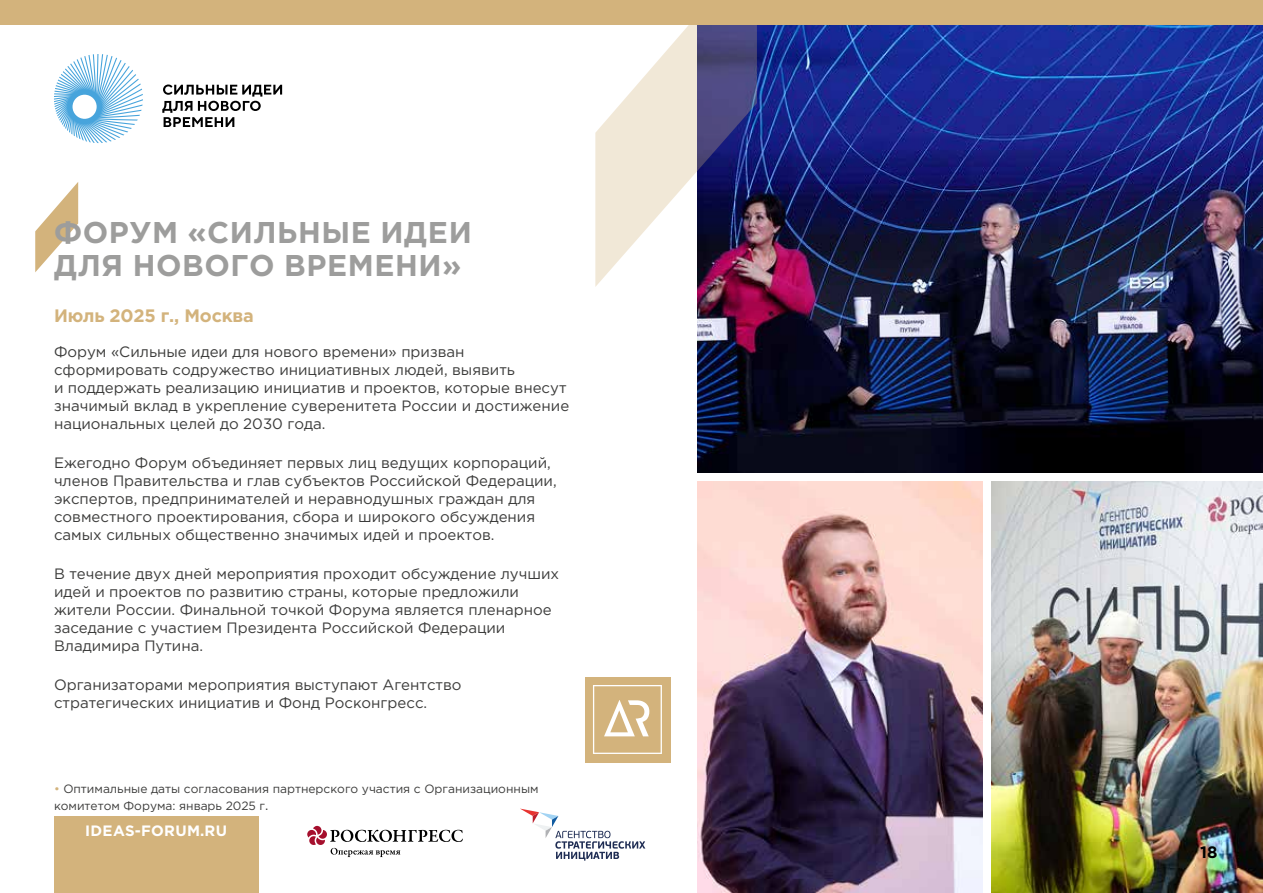
<style>
.page{position:relative;width:1263px;height:893px;background:#fff}
.page>*{position:absolute;margin:0;border:0;box-sizing:border-box;transform-origin:0 0}
.t1{font:700 30px/33px "Gotham Pro";letter-spacing:.02em;color:#9d9d9c}
.t2{font:700 18px "Gotham Pro";letter-spacing:-.01em;color:#d3b37c}
.t3{font:700 16.5px "Gotham Pro";color:#000}
.t4{font:15px/18px "Gotham Pro";color:#3c3c3b}
.t5{font:700 15px "Gotham Pro";letter-spacing:.02em;color:#fff}
.t6{font:12px/16.5px "Gotham Pro";color:#3c3c3b}
.s1{color:#d3b37c}
.s2{font-size:13.5px}
</style>
<div class="page">
<div style="left:54px;top:816px;width:205px;height:77px;background:#d3b37c"></div>
<img style="left:697px;top:25px;width:566px;height:447px">
<img style="left:697px;top:481px;width:285px;height:412px">
<img style="left:991px;top:481px;width:272px;height:412px">
<svg style="left:35px;top:182px;width:43px;height:90px"></svg>
<svg style="left:54px;top:54px;width:89px;height:89px"></svg>
<svg style="left:162px;top:85px;width:120px;height:42px"></svg>
<svg style="left:520px;top:808px;width:125px;height:53px"></svg>
<svg style="left:307px;top:826px;width:156px;height:31px"></svg>
<div style="left:585px;top:677px;width:85px;height:85px;background:#d3b37c"></div>
<svg style="left:593px;top:685px;width:69px;height:69px"></svg>
<svg style="left:595px;top:25px;width:162px;height:262px"></svg>
<div style="left:0;top:0;width:1263px;height:25px;background:#d3b37c"></div>
<h1 class="t1" style="left:54px;top:215px;width:419px">ФОРУМ «СИЛЬНЫЕ ИДЕИ<br>ДЛЯ НОВОГО ВРЕМЕНИ»</h1>
<p class="t2" style="left:54px;top:305px;width:201px">Июль 2025 г., Москва</p>
<p class="t4" style="left:54px;top:342px;width:517px">Форум «Сильные идеи для нового времени» призван сформировать содружество инициативных людей, выявить<br>и поддержать реализацию инициатив и проектов, которые внесут значимый вклад в укрепление суверенитета России и достижение национальных целей до 2030 года.</p>
<p class="t4" style="left:54px;top:454px;width:504px">Ежегодно Форум объединяет первых лиц ведущих корпораций, членов Правительства и глав субъектов Российской Федерации, экспертов, предпринимателей и неравнодушных граждан для совместного проектирования, сбора и широкого обсуждения самых сильных общественно значимых идей и проектов.</p>
<p class="t4" style="left:54px;top:565px;width:507px">В течение двух дней мероприятия проходит обсуждение лучших идей и проектов по развитию страны, которые предложили жители России. Финальной точкой Форума является пленарное заседание с участием Президента Российской Федерации Владимира Путина.</p>
<p class="t4" style="left:54px;top:676px;width:409px">Организаторами мероприятия выступают Агентство стратегических инициатив и Фонд Росконгресс.</p>
<p class="t6" style="left:54px;top:781px;width:486px"><span class="s1">•</span> Оптимальные даты согласования партнерского участия с Организационным комитетом Форума: январь 2025 г<span class="s2">.</span></p>
<p class="t5" style="left:85px;top:822px;width:143px">IDEAS-FORUM.RU</p>
<p class="t3" style="left:1200px;top:843px;width:19px">18</p>
</div>
